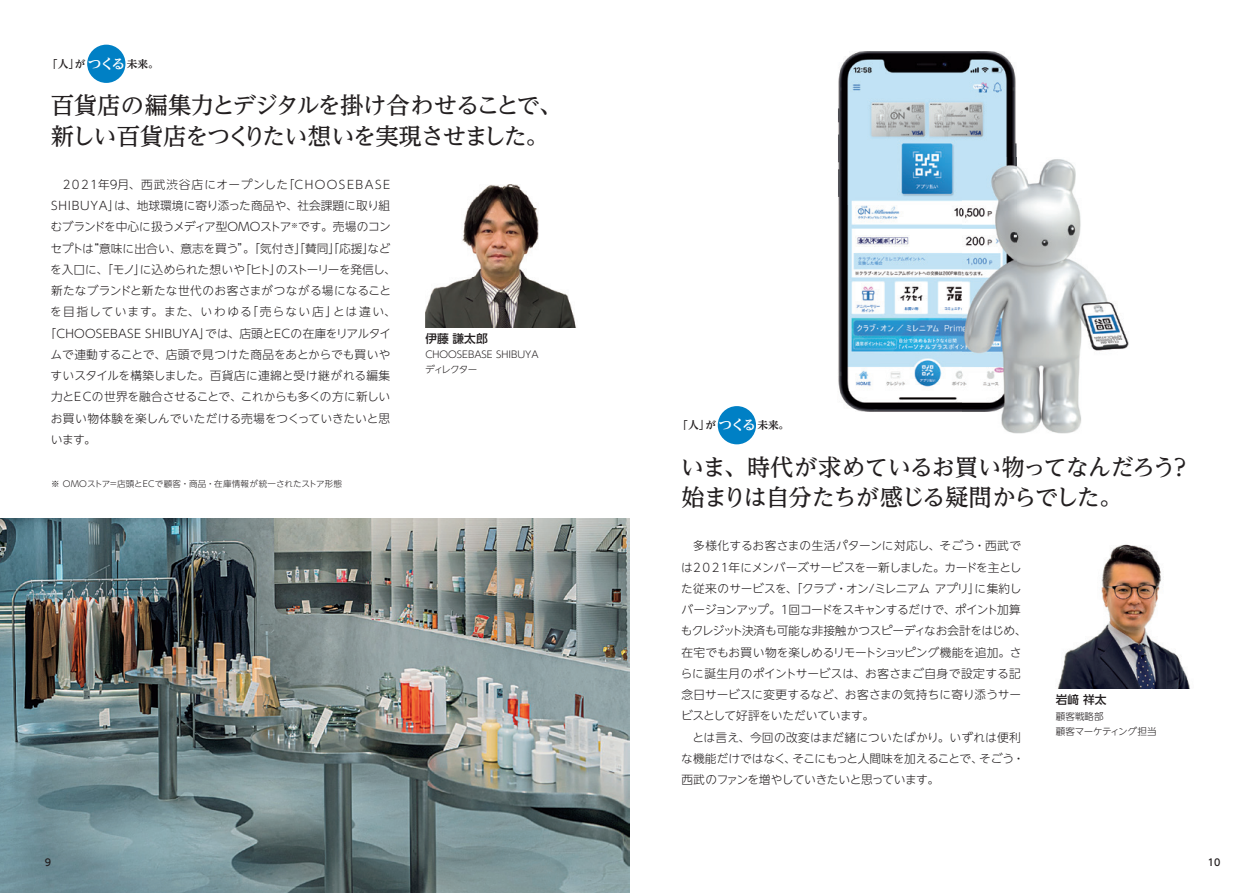
<style>
.page{position:relative;width:1259px;height:893px;background:#fff}
.page>*{position:absolute;margin:0;border:0;box-sizing:border-box;transform-origin:0 0}
.t1{font:500 23.4px/30.8px "UD Reimin Pro";letter-spacing:-.05em;color:#231f20}
.t2{font:300 11.7px/21.3px "UD Shin Go NT Pro";color:#231f20}
.t3{font:300 11.7px "UD Shin Go NT Pro";letter-spacing:.02em;color:#231f20}
.t4{font:300 11.7px "UD Shin Go NT Pro";letter-spacing:.085em;color:#231f20}
.t5{font:300 11.7px "UD Shin Go NT Pro";letter-spacing:.11em;color:#231f20}
.t6{font:500 11.7px "UD Shin Go NT Pro";color:#231f20}
.t7{font:700 10.65px "UD Reimin Pro";color:#231f20}
.t8{font:300 9.6px/14.9px "UD Shin Go NT Pro";color:#231f20}
.t9{font:500 9.6px "UD Shin Go NT Pro";color:#231f20}
.t10{font:300 8.55px "UD Shin Go NT Pro";letter-spacing:.025em;color:#231f20}
.s1{font-size:13.8px;color:#fff}
</style>
<div class="page">
<img style="left:0;top:519px;width:629px;height:374px">
<img style="left:838px;top:51px;width:178px;height:154px">
<img style="left:838px;top:205px;width:124px;height:207px">
<img style="left:1001px;top:157px;width:128px;height:277px">
<img style="left:962px;top:157px;width:54px;height:255px">
<div style="left:87px;top:45px;width:38px;height:38px;background:#0080c5;border-radius:50%"></div>
<div style="left:718px;top:406px;width:38px;height:38px;background:#0080c5;border-radius:50%"></div>
<img style="left:425px;top:184px;width:151px;height:143px">
<img style="left:1057px;top:544px;width:133px;height:145px">
<p class="t7" style="left:47px;top:55px;width:113px">「人」が<span class="s1">つくる</span>未来。</p>
<h1 class="t1" style="left:51px;top:89px;width:513px">百貨店の編集力とデジタルを掛け合わせることで、新しい百貨店をつくりたい想いを実現させました。</h1>
<p class="t4" style="left:63px;top:175px;width:329px">2021年9月、西武渋谷店にオープンした「CHOOSEBASE</p>
<p class="t2" style="left:51px;top:195px;width:341px">SHIBUYA」は、地球環境に寄り添った商品や、社会課題に取り組</p>
<p class="t2" style="left:51px;top:216px;width:342px">むブランドを中心に扱うメディア型OMOストア<sup>※</sup>です。売場のコン</p>
<p class="t2" style="left:51px;top:237px;width:341px">セプトは“意味に出合い、意志を買う”。「気付き」「賛同」「応援」など</p>
<p class="t2" style="left:50px;top:258px;width:347px">を入口に、「モノ」に込められた想いや「ヒト」のストーリーを発信し、</p>
<p class="t3" style="left:51px;top:281px;width:342px">新たなブランドと新たな世代のお客さまがつながる場になること</p>
<p class="t5" style="left:50px;top:303px;width:347px">を目指しています。また、いわゆる「売らない店」とは違い、</p>
<p class="t3" style="left:45px;top:324px;width:348px">「CHOOSEBASE SHIBUYA」では、店頭とECの在庫をリアルタイ</p>
<p class="t2" style="left:51px;top:343px;width:341px">ムで連動することで、店頭で見つけた商品をあとからでも買いや</p>
<p class="t2" style="left:51px;top:365px;width:341px">すいスタイルを構築しました。百貨店に連綿と受け継がれる編集</p>
<p class="t2" style="left:51px;top:386px;width:341px">力とECの世界を融合させることで、これからも多くの方に新しい</p>
<p class="t2" style="left:51px;top:407px;width:341px">お買い物体験を楽しんでいただける売場をつくっていきたいと思</p>
<p class="t2" style="left:51px;top:428px;width:47px">います。</p>
<p class="t10" style="left:51px;top:477px;width:292px">※ OMOストア＝店頭とECで顧客・商品・在庫情報が統一されたストア形態</p>
<p class="t6" style="left:425px;top:329px;width:64px">伊藤 謙太郎</p>
<p class="t8" style="left:425px;top:347px;width:115px">CHOOSEBASE SHIBUYAディレクター</p>
<p class="t7" style="left:677px;top:417px;width:113px">「人」が<span class="s1">つくる</span>未来。</p>
<h1 class="t1" style="left:681px;top:451px;width:512px">いま、時代が求めているお買い物ってなんだろう？始まりは自分たちが感じる疑問からでした。</h1>
<p class="t2" style="left:680px;top:535px;width:347px;text-indent:13px">多様化するお客さまの生活パターンに対応し、そごう・西武では2021年にメンバーズサービスを一新しました。カードを主とした従来のサービスを、「クラブ・オン/ミレニアム アプリ」に集約しバージョンアップ。１回コードをスキャンするだけで、ポイント加算もクレジット決済も可能な非接触かつスピーディなお会計をはじめ、在宅でもお買い物を楽しめるリモートショッピング機能を追加。さらに誕生月のポイントサービスは、お客さまご自身で設定する記念日サービスに変更するなど、お客さまの気持ちに寄り添うサービスとして好評をいただいています。</p>
<p class="t2" style="left:681px;top:726px;width:345px;text-indent:11px">とは言え、今回の改変はまだ緒についたばかり。いずれは便利な機能だけではなく、そこにもっと人間味を加えることで、そごう・西武のファンを増やしていきたいと思っています。</p>
<p class="t6" style="left:1056px;top:690px;width:52px">岩﨑 祥太</p>
<p class="t8" style="left:1056px;top:708px;width:102px">顧客戦略部<br>顧客マーケティング担当</p>
<p class="t9" style="left:45px;top:855px;width:8px">9</p>
<p class="t9" style="left:1208px;top:855px;width:14px">10</p>
</div>
